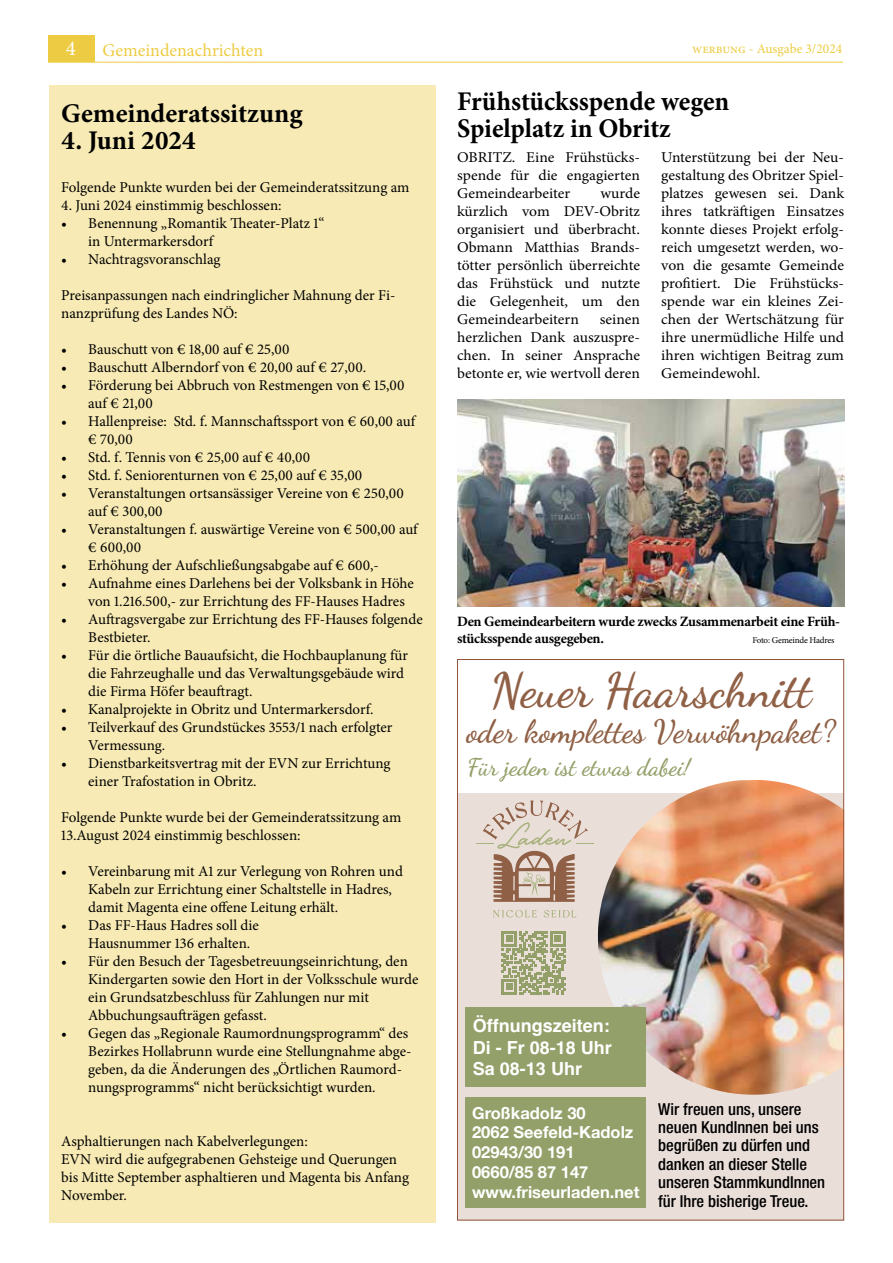
<style>
.page{position:relative;width:893px;height:1263px;background:#fff}
.page>*{position:absolute;margin:0;border:0;box-sizing:border-box;transform-origin:0 0}
.t1{font:600 48px "Dancing Script";color:#8f6045}
.t2{font:600 32.25px "Dancing Script";color:#8f6045}
.t3{font:700 27px/27px "Minion Pro";color:#000}
.t4{font:600 24px "Dancing Script";color:#93a069}
.t5{font:21px "Minion Pro";color:#fff}
.t6{font:700 18px/21.6px "Helvetica";color:#fff;text-align:justify}
.t7{font:18px "Minion Pro";color:#edcc43}
.t8{font:500 condensed 16.5px/18px "Helvetica Neue LT Std";color:#000}
.t9{font:700 16.5px/19.8px "Helvetica Neue";color:#fff}
.t10{font:15px/18px "Minion Pro";color:#000}
.t11{font:15px/18px "Minion Pro";color:#000;text-align:justify;scale:1.04 1}
.t12{font:700 14.25px/16.5px "Minion Pro";letter-spacing:-.02em;color:#000}
.t13{font:13.5px "Minion Pro";color:#edcc43}
.t14{font:9px "Minion Pro";letter-spacing:-.02em;color:#000}
</style>
<div class="page">
<div style="left:48px;top:35px;width:47px;height:27px;background:#edcc43"></div>
<hr style="left:48px;top:62px;width:795px;height:1px;background:#edcc43">
<img style="left:457px;top:400px;width:387px;height:206px">
<div style="left:49px;top:85px;width:387px;height:1137px;background:#f7eab4"></div>
<div style="left:457px;top:793px;width:387px;height:427px;background:#eaded9"></div>
<img style="left:589px;top:780px;width:253px;height:315px">
<div style="left:466px;top:1097px;width:180px;height:111px;background:#93a069"></div>
<div style="left:466px;top:1008px;width:180px;height:79px;background:#93a069"></div>
<svg style="left:493px;top:910px;width:44px;height:7px"></svg>
<svg style="left:544px;top:910px;width:32px;height:7px"></svg>
<svg style="left:476px;top:800px;width:118px;height:102px"></svg>
<svg style="left:502px;top:931px;width:63px;height:64px"></svg>
<h3 class="t5" style="left:66px;top:35px;width:12px">4</h3>
<p class="t7" style="left:102px;top:38px;width:162px">Gemeindenachrichten</p>
<p class="t13" style="left:692px;top:39px;width:152px">werbung - Ausgabe 3/2024</p>
<h3 class="t3" style="left:457px;top:87px;width:274px">Frühstücksspende wegen<br>Spielplatz in Obritz</h3>
<p class="t11" style="left:457px;top:148px;width:177px">OBRITZ. Eine Frühstücks&shy;spende für die engagierten Gemeindearbeiter</p>
<h3 class="t3" style="left:61px;top:99px;width:243px">Gemeinderatssitzung</h3>
<h3 class="t3" style="left:61px;top:126px;width:136px">4. Juni 2024</h3>
<p class="t10" style="left:61px;top:178px;width:350px">Folgende Punkte wurden bei der Gemeinderatssitzung am</p>
<p class="t10" style="left:61px;top:196px;width:222px">4. Juni 2024 einstimmig beschlossen:</p>
<p class="t10" style="left:88px;top:214px;width:238px;text-indent:-27px">• Benennung „Romantik Theater-Platz 1“ in Untermarkersdorf</p>
<p class="t10" style="left:61px;top:250px;width:161px">• Nachtragsvoranschlag</p>
<p class="t10" style="left:61px;top:286px;width:336px">Preisanpassungen nach eindringlicher Mahnung der Fi&shy;nanzprüfung des Landes NÖ:</p>
<p class="t10" style="left:61px;top:340px;width:230px">• Bauschutt von € 18,00 auf € 25,00</p>
<p class="t10" style="left:61px;top:358px;width:306px">• Bauschutt Alberndorf von € 20,00 auf € 27,00.</p>
<p class="t10" style="left:88px;top:376px;width:318px;text-indent:-27px">• Förderung bei Abbruch von Restmengen von € 15,00 auf € 21,00</p>
<p class="t10" style="left:88px;top:412px;width:328px;text-indent:-27px">• Hallenpreise: Std. f. Mannschaftssport von € 60,00 auf € 70,00</p>
<p class="t10" style="left:61px;top:448px;width:250px">• Std. f. Tennis von € 25,00 auf € 40,00</p>
<p class="t10" style="left:61px;top:466px;width:303px">• Std. f. Seniorenturnen von € 25,00 auf € 35,00</p>
<p class="t10" style="left:88px;top:484px;width:317px;text-indent:-27px">• Veranstaltungen ortsansässiger Vereine von € 250,00 auf € 300,00</p>
<p class="t10" style="left:88px;top:520px;width:331px;text-indent:-27px">• Veranstaltungen f. auswärtige Vereine von € 500,00 auf € 600,00</p>
<p class="t10" style="left:61px;top:556px;width:319px">• Erhöhung der Aufschließungsabgabe auf € 600,-</p>
<p class="t10" style="left:88px;top:574px;width:327px;text-indent:-27px">• Aufnahme eines Darlehens bei der Volksbank in Höhe von 1.216.500,- zur Errichtung des FF-Hauses Hadres</p>
<p class="t10" style="left:88px;top:610px;width:336px;text-indent:-27px">• Auftragsvergabe zur Errichtung des FF-Hauses folgende<br>Bestbieter.</p>
<p class="t10" style="left:88px;top:646px;width:321px;text-indent:-27px">• Für die örtliche Bauaufsicht, die Hochbauplanung für die Fahrzeughalle und das Verwaltungsgebäude wird die Firma Höfer beauftragt.</p>
<p class="t10" style="left:61px;top:700px;width:314px">• Kanalprojekte in Obritz und Untermarkersdorf.</p>
<p class="t10" style="left:88px;top:718px;width:306px;text-indent:-27px">• Teilverkauf des Grundstückes 3553/1 nach erfolgter<br>Vermessung.</p>
<p class="t10" style="left:88px;top:754px;width:304px;text-indent:-27px">• Dienstbarkeitsvertrag mit der EVN zur Errichtung einer Trafostation in Obritz.</p>
<p class="t10" style="left:61px;top:808px;width:342px">Folgende Punkte wurde bei der Gemeinderatssitzung am<br>13.August 2024 einstimmig beschlossen:</p>
<p class="t10" style="left:88px;top:862px;width:316px;text-indent:-27px">• Vereinbarung mit A1 zur Verlegung von Rohren und<br>Kabeln zur Errichtung einer Schaltstelle in Hadres, damit Magenta eine offene Leitung erhält.</p>
<p class="t10" style="left:88px;top:916px;width:172px;text-indent:-27px">• Das FF-Haus Hadres soll die<br>Hausnummer 136 erhalten.</p>
<p class="t10" style="left:88px;top:952px;width:332px;text-indent:-27px">• Für den Besuch der Tagesbetreuungseinrichtung, den Kindergarten sowie den Hort in der Volksschule wurde ein Grundsatzbeschluss für Zahlungen nur mit Abbuchungsaufträgen gefasst.</p>
<p class="t10" style="left:88px;top:1024px;width:325px;text-indent:-27px">• Gegen das „Regionale Raumordnungsprogramm“ des Bezirkes Hollabrunn wurde eine Stellungnahme abge&shy;geben, da die Änderungen des „Örtlichen Raumord&shy;nungsprogramms“ nicht berücksichtigt wurden.</p>
<p class="t10" style="left:61px;top:1132px;width:349px">Asphaltierungen nach Kabelverlegungen:<br>EVN wird die aufgegrabenen Gehsteige und Querungen bis Mitte September asphaltieren und Magenta bis Anfang November.</p>
<p class="t11" style="left:661px;top:148px;width:177px">Unterstützung bei der Neu&shy;gestaltung des Obritzer Spiel&shy;platzes gewesen sei. Dank ihres tatkräftigen Einsatzes konnte dieses Projekt erfolg&shy;reich umgesetzt werden, wo&shy;von die gesamte Gemeinde profitiert. Die Frühstücks&shy;spende war ein kleines Zei&shy;chen der Wertschätzung für ihre unermüdliche Hilfe und ihren wichtigen Beitrag zum Gemeindewohl.</p>
<p class="t11" style="left:457px;top:184px;width:177px;text-indent:143px">wurde kürzlich vom DEV-Obritz organisiert und überbracht.<br>Obmann Matthias Brands&shy;tötter persönlich überreichte das Frühstück und nutzte die Gelegenheit, um den Gemeindearbeitern</p>
<p class="t11" style="left:457px;top:310px;width:177px;text-indent:143px">seinen herzlichen Dank auszuspre&shy;chen. In seiner Ansprache betonte er, wie wertvoll deren</p>
<p class="t12" style="left:457px;top:613px;width:385px">Den Gemeindearbeitern wurde zwecks Zusammenarbeit eine Früh&shy;stücksspende ausgegeben.</p>
<p class="t14" style="left:752px;top:634px;width:83px">Foto: Gemeinde Hadres</p>
<h1 class="t1" style="left:490px;top:654px;width:323px">Neuer Haarschnitt</h1>
<h2 class="t2" style="left:466px;top:707px;width:371px">oder komplettes Verwöhnpaket?</h2>
<h3 class="t4" style="left:467px;top:748px;width:224px">Für jeden ist etwas dabei!</h3>
<p class="t6" style="left:473px;top:1017px;width:141px">Öffnungszeiten:<br>Di - Fr 08-18 Uhr Sa 08-13 Uhr</p>
<p class="t8" style="left:658px;top:1100px;width:168px">Wir freuen uns, unsere neuen KundInnen bei uns begrüßen zu dürfen und danken an dieser Stelle unseren StammkundInnen</p>
<p class="t8" style="left:658px;top:1192px;width:152px">für Ihre bisherige Treue.</p>
<p class="t9" style="left:472px;top:1103px;width:169px">Großkadolz 30<br>2062 Seefeld-Kadolz<br>02943/30 191<br>0660/85 87 147 www.friseurladen.net</p>
</div>
